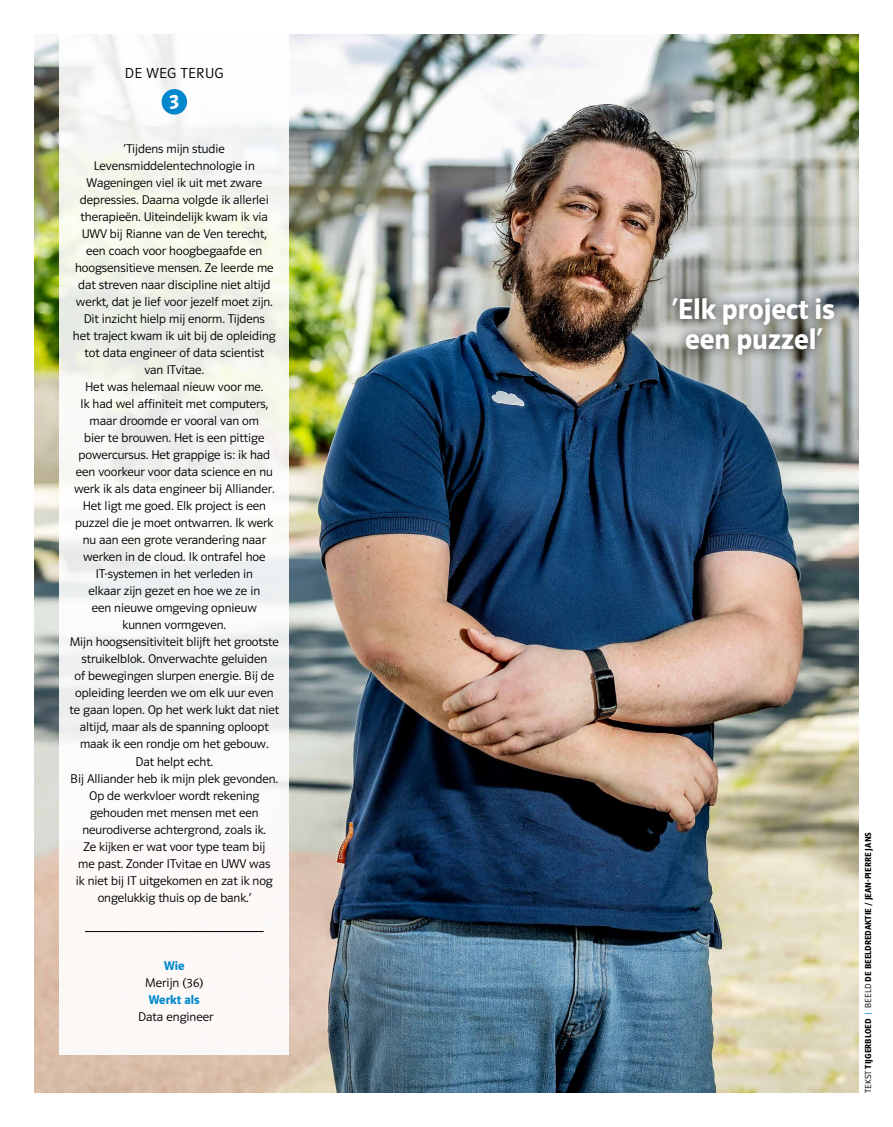
<style>
.page{position:relative;width:893px;height:1127px;background:#fff}
.page>*{position:absolute;margin:0;border:0;box-sizing:border-box;transform-origin:0 0}
.t1{font:700 30px/30px "UWV Sans 2010";color:#fff;text-align:center}
.t2{font:700 21px "UWV Sans 2010";color:#fff}
.t3{font:300 15px "UWV Sans 2010";letter-spacing:.03em;color:#000}
.t4{font:300 13.05px/17px "UWV Sans 2010";letter-spacing:-.005em;color:#000;text-align:center}
.t5{font:700 13.05px "UWV Sans 2010";color:#0087cc}
.t6{font:700 9px "UWV Sans 2010";letter-spacing:.005em;color:#000}
.s1{font-weight:300}
.s2{font-weight:300;color:#0087cc}
</style>
<div class="page">
<img style="left:34px;top:34px;width:825px;height:1059px">
<svg style="left:60px;top:34px;width:229px;height:1020px;fill:#f9f8f6"></svg>
<hr style="left:85px;top:931px;width:179px;height:1px;background:#000">
<div style="left:162px;top:89px;width:25px;height:26px;background:#0087cc;border-radius:50%"></div>
<div style="left:662px;top:287px;width:183px;height:79px;background:#000;opacity:.75"></div>
<p class="t3" style="left:125px;top:65px;width:100px">DE WEG TERUG</p>
<h2 class="t2" style="left:169px;top:90px;width:11px">3</h2>
<p class="t4" style="left:70px;top:140px;width:211px">‘Tijdens mijn studie Levensmiddelentechnologie in Wageningen viel ik uit met zware depressies. Daarna volgde ik allerlei therapieën. Uiteindelijk kwam ik via UWV bij Rianne van de Ven terecht,<br>een coach voor hoogbegaafde en hoogsensitieve mensen. Ze leerde me dat streven naar discipline niet altijd werkt, dat je lief voor jezelf moet zijn.<br>Dit inzicht hielp mij enorm. Tijdens<br>het traject kwam ik uit bij de opleiding tot data engineer of data scientist<br>van ITvitae.<br>Het was helemaal nieuw voor me.<br>Ik had wel affiniteit met computers, maar droomde er vooral van om<br>bier te brouwen. Het is een pittige powercursus. Het grappige is: ik had een voorkeur voor data science en nu werk ik als data engineer bij Alliander.<br>Het ligt me goed. Elk project is een puzzel die je moet ontwarren. Ik werk nu aan een grote verandering naar werken in de cloud. Ik ontrafel hoe IT-systemen in het verleden in<br>elkaar zijn gezet en hoe we ze in<br>een nieuwe omgeving opnieuw<br>kunnen vormgeven.<br>Mijn hoogsensitiviteit blijft het grootste struikelblok. Onverwachte geluiden<br>of bewegingen slurpen energie. Bij de opleiding leerden we om elk uur even te gaan lopen. Op het werk lukt dat niet altijd, maar als de spanning oploopt maak ik een rondje om het gebouw.<br>Dat helpt echt.<br>Bij Alliander heb ik mijn plek gevonden.<br>Op de werkvloer wordt rekening gehouden met mensen met een neurodiverse achtergrond, zoals ik.<br>Ze kijken er wat voor type team bij<br>me past. Zonder ITvitae en UWV was<br>ik niet bij IT uitgekomen en zat ik nog ongelukkig thuis op de bank.’</p>
<p class="t5" style="left:164px;top:958px;width:22px">Wie</p>
<p class="t4" style="left:145px;top:974px;width:60px">Merijn (36)</p>
<p class="t5" style="left:149px;top:992px;width:53px">Werkt als</p>
<p class="t4" style="left:138px;top:1008px;width:77px">Data engineer</p>
<h1 class="t1" style="left:672px;top:295px;width:164px">‘Elk project is een puzzel’</h1>
<p class="t6" style="left:863px;top:1093px;width:262px;rotate:-90deg"><span class="s1">TEKST</span> TIJGERBLOED <span class="s2">|</span> <span class="s1">BEELD</span> DE BEELDREDAKTIE / JEAN-PIERRE JANS</p>
</div>
